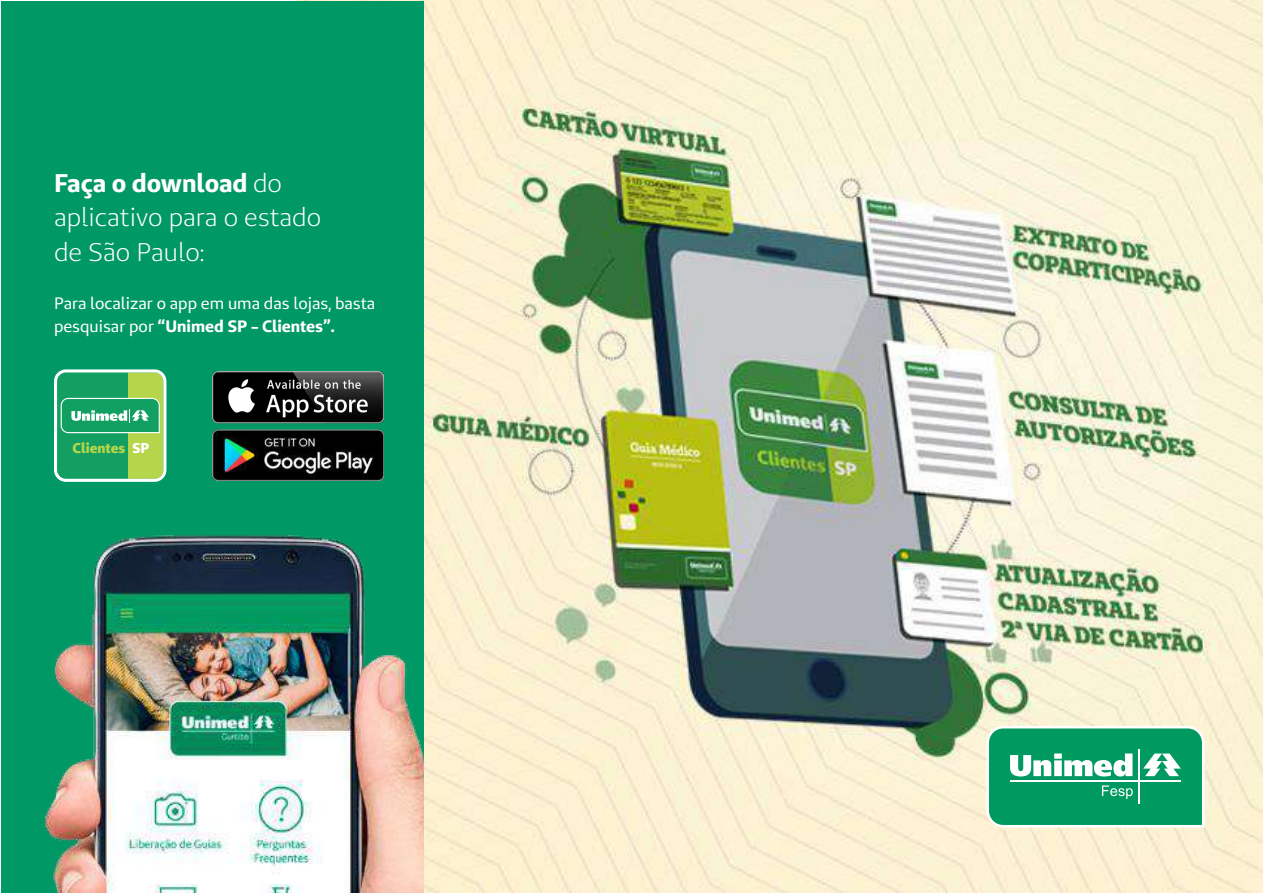
<style>
.page{position:relative;width:1263px;height:893px;background:#fff}
.page>*{position:absolute;margin:0;border:0;box-sizing:border-box;transform-origin:0 0}
.t1{font:25.5px/34.5px "Unimed Sans";color:#fff}
.t2{font:16.5px/22.5px "Unimed Sans";color:#fff}
.t3{font:800 14.1px "Unimed Sans";letter-spacing:-.01em;color:#b5d54b}
.s1{font-weight:700}
.s2{color:#fff}
</style>
<div class="page">
<img style="left:295px;top:0;width:968px;height:893px">
<div style="left:1px;top:1px;width:423px;height:891px;background:#009865"></div>
<img style="left:33px;top:428px;width:391px;height:465px">
<img style="left:212px;top:372px;width:172px;height:52px">
<img style="left:212px;top:428px;width:172px;height:52px">
<svg style="left:58px;top:373px;width:104px;height:105px;background:#46b167"></svg>
<div style="left:54px;top:369px;width:112px;height:113px;border:3px solid #fff;border-radius:10px"></div>
<svg style="left:986px;top:726px;width:218px;height:101px"></svg>
<h1 class="t1" style="left:54px;top:165px;width:269px"><span class="s1">Faça o download</span> do aplicativo para o estado de São Paulo:</h1>
<p class="t2" style="left:54px;top:292px;width:323px">Para localizar o app em uma das lojas, basta pesquisar por <span class="s1">“Unimed SP - Clientes”.</span></p>
<p class="t3" style="left:73px;top:439px;width:79px">Clientes <span class="s2">SP</span></p>
</div>
